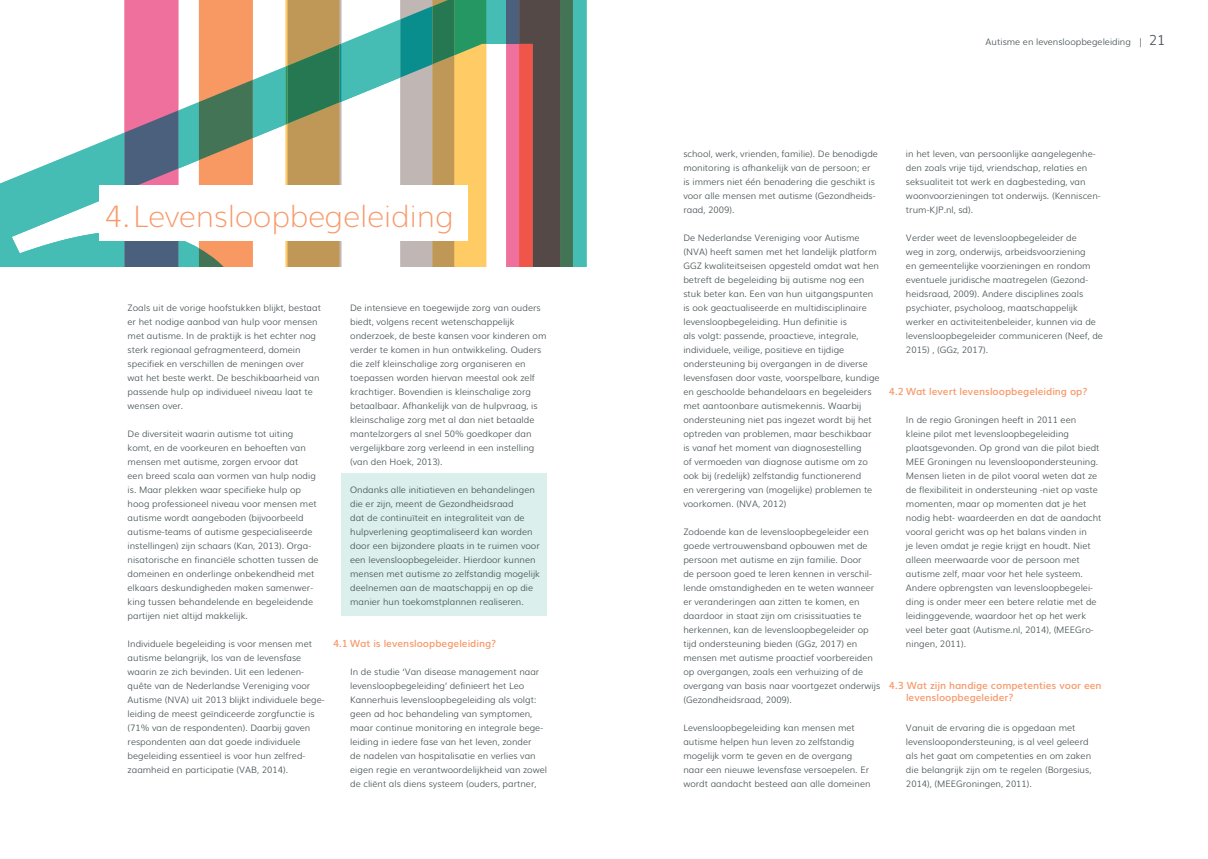
<style>
.page{position:relative;width:1208px;height:859px;background:#fff}
.page>*{position:absolute;margin:0;border:0;box-sizing:border-box;transform-origin:0 0}
.t1{font:200 30px "Muli";color:#f89868}
.t2{font:600 10px/12px "Muli";color:#f89868}
.t3{font:300 9px/14px "Muli";color:#445153}
.s1{font-size:14px}
</style>
<div class="page">
<svg style="left:0;top:0;width:587px;height:266px"></svg>
<svg style="left:373px;top:0;width:27px;height:266px"></svg>
<svg style="left:125px;top:0;width:248px;height:266px"></svg>
<svg style="left:400px;top:0;width:173px;height:266px;background:#a2937b"></svg>
<div style="left:99px;top:186px;width:369px;height:55px;background:#fff"></div>
<div style="left:342px;top:473px;width:205px;height:143px;background:#dbefec"></div>
<h1 class="t1" style="left:105px;top:193px;width:350px">4.Levensloopbegeleiding</h1>
<p class="t3" style="left:128px;top:300px;width:195px">Zoals uit de vorige hoofstukken blijkt, bestaat er het nodige aanbod van hulp voor mensen met autisme. In de praktijk is het echter nog sterk regionaal gefragmenteerd, domein specifiek en verschillen de meningen over wat het beste werkt. De beschikbaarheid van passende hulp op individueel niveau laat te wensen over.</p>
<p class="t3" style="left:128px;top:426px;width:192px">De diversiteit waarin autisme tot uiting komt, en de voorkeuren en behoeften van mensen met autisme, zorgen ervoor dat<br>een breed scala aan vormen van hulp nodig is. Maar plekken waar specifieke hulp op hoog professioneel niveau voor mensen met autisme wordt aangeboden (bijvoorbeeld autisme-teams of autisme gespecialiseerde instellingen) zijn schaars (Kan, 2013). Orga&shy;nisatorische en financiële schotten tussen de domeinen en onderlinge onbekendheid met elkaars deskundigheden maken samenwer&shy;king tussen behandelende en begeleidende partijen niet altijd makkelijk.</p>
<p class="t3" style="left:128px;top:636px;width:198px">Individuele begeleiding is voor mensen met autisme belangrijk, los van de levensfase waarin ze zich bevinden. Uit een ledenen&shy;quête van de Nederlandse Vereniging voor Autisme (NVA) uit 2013 blijkt individuele bege&shy;leiding de meest geïndiceerde zorgfunctie is (71% van de respondenten). Daarbij gaven respondenten aan dat goede individuele begeleiding essentieel is voor hun zelfred&shy;zaamheid en participatie (VAB, 2014).</p>
<p class="t3" style="left:350px;top:300px;width:198px">De intensieve en toegewijde zorg van ouders biedt, volgens recent wetenschappelijk onderzoek, de beste kansen voor kinderen om verder te komen in hun ontwikkeling. Ouders die zelf kleinschalige zorg organiseren en toepassen worden hiervan meestal ook zelf krachtiger. Bovendien is kleinschalige zorg betaalbaar. Afhankelijk van de hulpvraag, is kleinschalige zorg met al dan niet betaalde mantelzorgers al snel 50% goedkoper dan vergelijkbare zorg verleend in een instelling (van den Hoek, 2013).</p>
<p class="t3" style="left:350px;top:482px;width:191px">Ondanks alle initiatieven en behandelingen die er zijn, meent de Gezondheidsraad<br>dat de continuïteit en integraliteit van de hulpverlening geoptimaliseerd kan worden door een bijzondere plaats in te ruimen voor een levensloopbegeleider. Hierdoor kunnen mensen met autisme zo zelfstandig mogelijk deelnemen aan de maatschappij en op die manier hun toekomstplannen realiseren.</p>
<p class="t2" style="left:333px;top:636px;width:165px">4.1 Wat is levensloopbegeleiding?</p>
<p class="t3" style="left:350px;top:664px;width:198px">In de studie ‘Van disease management naar levensloopbegeleiding’ definieert het Leo Kannerhuis levensloopbegeleiding als volgt: geen ad hoc behandeling van symptomen, maar continue monitoring en integrale bege&shy;leiding in iedere fase van het leven, zonder<br>de nadelen van hospitalisatie en verlies van eigen regie en verantwoordelijkheid van zowel de cliënt als diens systeem (ouders, partner,</p>
<p class="t3" style="left:985px;top:34px;width:181px">Autisme en levensloopbegeleiding | <span class="s1">21</span></p>
<p class="t3" style="left:683px;top:146px;width:196px">school, werk, vrienden, familie). De benodigde monitoring is afhankelijk van de persoon; er is immers niet één benadering die geschikt is voor alle mensen met autisme (Gezondheids&shy;raad, 2009).</p>
<p class="t3" style="left:683px;top:230px;width:198px">De Nederlandse Vereniging voor Autisme (NVA) heeft samen met het landelijk platform GGZ kwaliteitseisen opgesteld omdat wat hen betreft de begeleiding bij autisme nog een stuk beter kan. Een van hun uitgangspunten is ook geactualiseerde en multidisciplinaire levensloopbegeleiding. Hun definitie is<br>als volgt: passende, proactieve, integrale, individuele, veilige, positieve en tijdige ondersteuning bij overgangen in de diverse levensfasen door vaste, voorspelbare, kundige en geschoolde behandelaars en begeleiders met aantoonbare autismekennis. Waarbij ondersteuning niet pas ingezet wordt bij het optreden van problemen, maar beschikbaar is vanaf het moment van diagnosestelling<br>of vermoeden van diagnose autisme om zo ook bij (redelijk) zelfstandig functionerend<br>en verergering van (mogelijke) problemen te voorkomen. (NVA, 2012)</p>
<p class="t3" style="left:683px;top:524px;width:198px">Zodoende kan de levensloopbegeleider een goede vertrouwensband opbouwen met de persoon met autisme en zijn familie. Door<br>de persoon goed te leren kennen in verschil&shy;lende omstandigheden en te weten wanneer er veranderingen aan zitten te komen, en daardoor in staat zijn om crisissituaties te herkennen, kan de levensloopbegeleider op tijd ondersteuning bieden (GGz, 2017) en mensen met autisme proactief voorbereiden op overgangen, zoals een verhuizing of de overgang van basis naar voortgezet onderwijs (Gezondheidsraad, 2009).</p>
<p class="t3" style="left:683px;top:720px;width:189px">Levensloopbegeleiding kan mensen met autisme helpen hun leven zo zelfstandig mogelijk vorm te geven en de overgang naar een nieuwe levensfase versoepelen. Er wordt aandacht besteed aan alle domeinen</p>
<p class="t3" style="left:906px;top:146px;width:196px">in het leven, van persoonlijke aangelegenhe&shy;den zoals vrije tijd, vriendschap, relaties en seksualiteit tot werk en dagbesteding, van woonvoorzieningen tot onderwijs. (Kenniscen&shy;trum-KJP.nl, sd).</p>
<p class="t3" style="left:906px;top:230px;width:198px">Verder weet de levensloopbegeleider de<br>weg in zorg, onderwijs, arbeidsvoorziening<br>en gemeentelijke voorzieningen en rondom eventuele juridische maatregelen (Gezond&shy;heidsraad, 2009). Andere disciplines zoals psychiater, psycholoog, maatschappelijk werker en activiteitenbeleider, kunnen via de levensloopbegeleider communiceren (Neef, de 2015) , (GGz, 2017).</p>
<p class="t2" style="left:889px;top:384px;width:200px">4.2 Wat levert levensloopbegeleiding op?</p>
<p class="t3" style="left:906px;top:412px;width:197px">In de regio Groningen heeft in 2011 een kleine pilot met levensloopbegeleiding plaatsgevonden. Op grond van die pilot biedt MEE Groningen nu levensloopondersteuning.<br>Mensen lieten in de pilot vooral weten dat ze de flexibiliteit in ondersteuning -niet op vaste momenten, maar op momenten dat je het nodig hebt- waardeerden en dat de aandacht vooral gericht was op het balans vinden in<br>je leven omdat je regie krijgt en houdt. Niet alleen meerwaarde voor de persoon met autisme zelf, maar voor het hele systeem.<br>Andere opbrengsten van levensloopbegelei&shy;ding is onder meer een betere relatie met de leidinggevende, waardoor het op het werk veel beter gaat (Autisme.nl, 2014), (MEEGro&shy;ningen, 2011).</p>
<p class="t2" style="left:906px;top:678px;width:197px;text-indent:-17px">4.3 Wat zijn handige competenties voor een levensloopbegeleider?</p>
<p class="t3" style="left:906px;top:720px;width:187px">Vanuit de ervaring die is opgedaan met levensloopondersteuning, is al veel geleerd als het gaat om competenties en om zaken die belangrijk zijn om te regelen (Borgesius, 2014), (MEEGroningen, 2011).</p>
</div>
